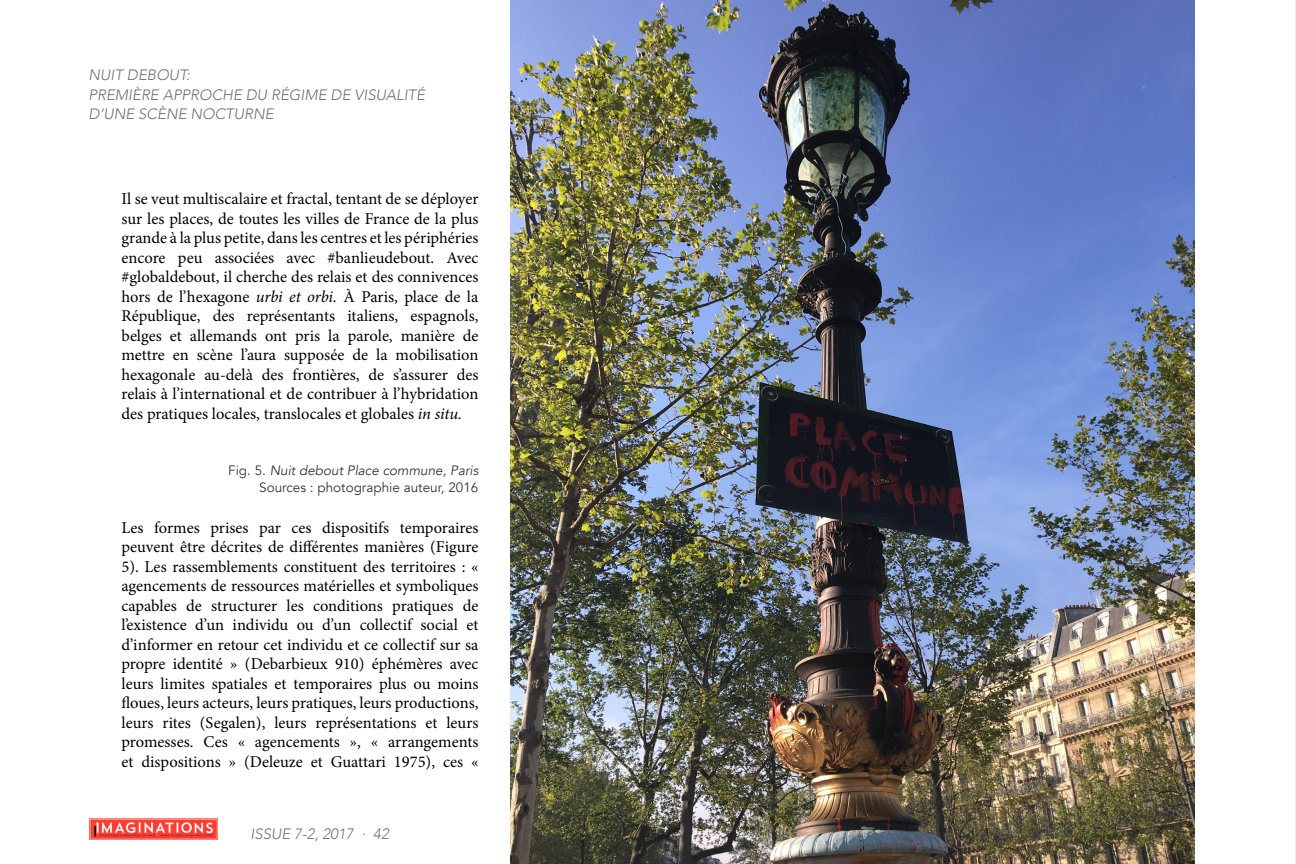
<style>
.page{position:relative;width:1296px;height:864px;background:#fff}
.page>*{position:absolute;margin:0;border:0;box-sizing:border-box;transform-origin:0 0}
.t1{font:16.5px/19.5px "Minion Pro";color:#000;text-align:justify}
.t2{font:italic 300 15px/19.5px "Avenir";color:#727273}
.t3{font:13.5px/17.2px "Avenir";color:#363636;text-align:right}
.s1{font-style:italic}
</style>
<div class="page">
<img style="left:89px;top:819px;width:128px;height:21px">
<img style="left:510px;top:0;width:684px;height:864px">
<hr style="left:1295px;top:0;width:1px;height:864px;background:#e4e4e4">
<p class="t2" style="left:89px;top:65px;width:338px">NUIT DEBOUT:<br>PREMIÈRE APPROCHE DU RÉGIME DE VISUALITÉ<br>D’UNE SCÈNE NOCTURNE</p>
<p class="t1" style="left:122px;top:189px;width:359px">Il se veut multiscalaire et fractal, tentant de se déployer sur les places, de toutes les villes de France de la plus grande à la plus petite, dans les centres et les périphéries encore peu associées avec #banlieudebout. Avec #globaldebout, il cherche des relais et des connivences hors de l’hexagone <span class="s1">urbi et orbi.</span> À Paris, place de la République, des représentants italiens, espagnols, belges et allemands ont pris la parole, manière de mettre en scène l’aura supposée de la mobilisation hexagonale au-delà des frontières, de s’assurer des relais à l’international et de contribuer à l’hybridation des pratiques locales, translocales et globales <span class="s1">in situ.</span></p>
<p class="t3" style="left:228px;top:462px;width:252px">Fig. 5. <span class="s1">Nuit debout Place commune, Paris<br></span>Sources : photographie auteur, 2016</p>
<p class="t1" style="left:122px;top:518px;width:359px">Les formes prises par ces dispositifs temporaires peuvent être décrites de différentes manières (Figure 5). Les rassemblements constituent des territoires : « agencements de ressources matérielles et symboliques capables de structurer les conditions pratiques de l’existence d’un individu ou d’un collectif social et d’informer en retour cet individu et ce collectif sur sa propre identité » (Debarbieux 910) éphémères avec leurs limites spatiales et temporaires plus ou moins floues, leurs acteurs, leurs pratiques, leurs productions, leurs rites (Segalen), leurs représentations et leurs promesses. Ces « agencements », « arrangements et dispositions » (Deleuze et Guattari 1975), ces «</p>
<p class="t2" style="left:250px;top:824px;width:140px">ISSUE 7-2, 2017 · 42</p>
</div>
